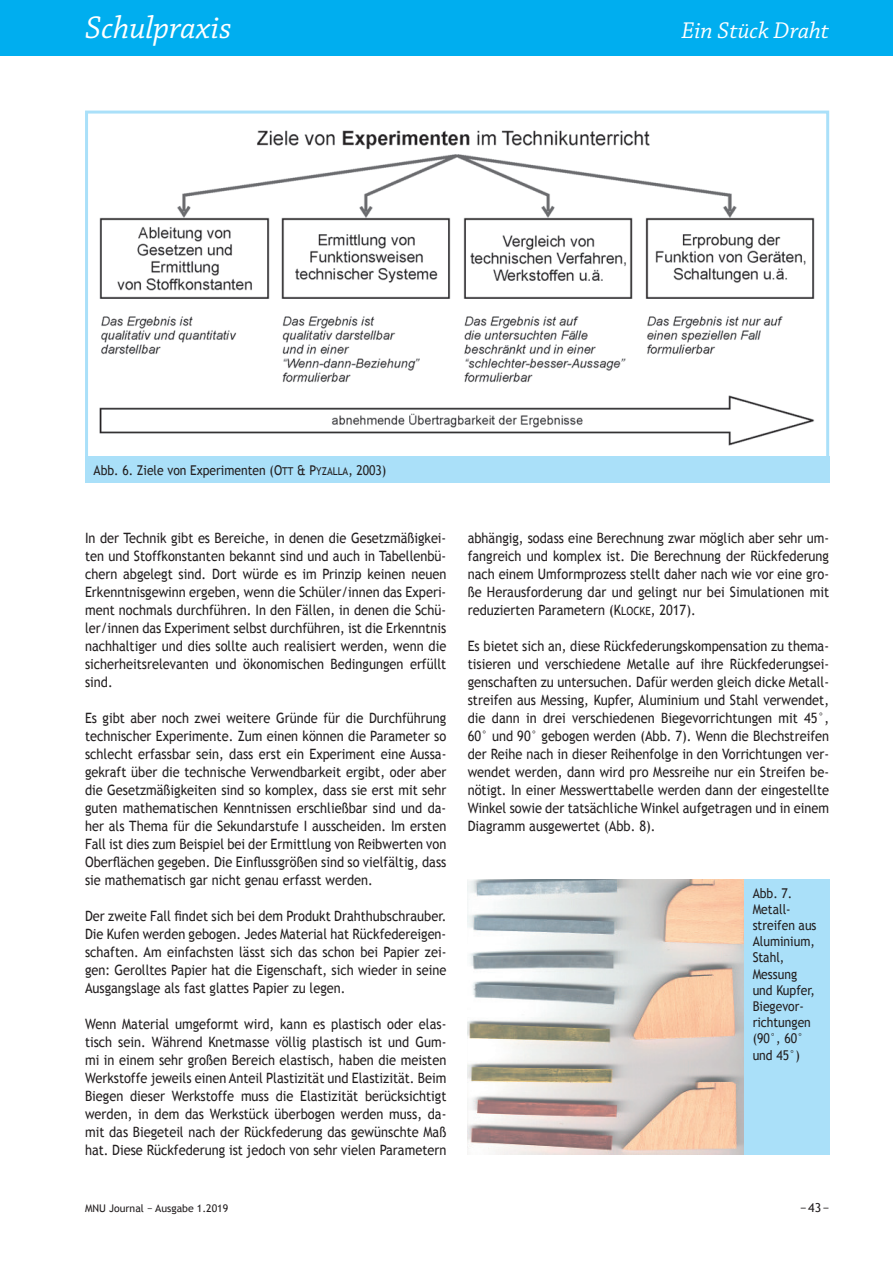
<style>
.page{position:relative;width:893px;height:1263px;background:#fff}
.page>*{position:absolute;margin:0;border:0;box-sizing:border-box;transform-origin:0 0}
.t1{font:italic 33px "Chaparral Pro";color:#fff}
.t2{font:italic 24px "Chaparral Pro";color:#fff}
.t3{font:14.25px/18px "Trebuchet MS";color:#231f20;text-align:justify;scale:.9 1}
.t4{font:13.5px/16.2px "Trebuchet MS";color:#231f20;scale:.9 1}
.t5{font:12.3px "Trebuchet MS";color:#231f20}
.t6{font:10.5px "Trebuchet MS";color:#231f20}
.s1{font-family:"Trebuchet MS SC800"}
.s2{font-family:"Trebuchet MS SC800";font-size:10.8px}
.s3{font-family:"Trebuchet MS SC800";font-size:11.4px}
</style>
<div class="page">
<div style="left:0;top:0;width:893px;height:55px;background:#00aeef"></div>
<img style="left:99px;top:130px;width:716px;height:316px">
<div style="left:85px;top:111px;width:744px;height:348px;border:3px solid #aae0f9"></div>
<div style="left:85px;top:456px;width:744px;height:27px;background:#aae0f9"></div>
<img style="left:468px;top:879px;width:276px;height:276px">
<div style="left:744px;top:879px;width:85px;height:276px;background:#aae0f9"></div>
<h1 class="t1" style="left:85px;top:10px;width:148px">Schulpraxis</h1>
<h2 class="t2" style="left:681px;top:18px;width:149px">Ein Stück Draht</h2>
<p class="t4" style="left:94px;top:462px;width:327px">Abb. 6. Ziele von Experimenten (<span class="s1">O</span><span class="s2">TT</span> <span class="s1">&amp; P</span><span class="s2">YZALLA</span>, 2003)</p>
<p class="t3" style="left:85px;top:529px;width:403px">In der Technik gibt es Bereiche, in denen die Gesetzmäßigkei&shy;ten und Stoffkonstanten bekannt sind und auch in Tabellenbü&shy;chern abgelegt sind. Dort würde es im Prinzip keinen neuen Erkenntnisgewinn ergeben, wenn die Schüler/innen das Experi&shy;ment nochmals durchführen. In den Fällen, in denen die Schü&shy;ler/innen das Experiment selbst durchführen, ist die Erkenntnis nachhaltiger und dies sollte auch realisiert werden, wenn die sicherheitsrelevanten und ökonomischen Bedingungen erfüllt sind.</p>
<p class="t3" style="left:85px;top:709px;width:403px">Es gibt aber noch zwei weitere Gründe für die Durchführung technischer Experimente. Zum einen können die Parameter so schlecht erfassbar sein, dass erst ein Experiment eine Aussa&shy;gekraft über die technische Verwendbarkeit ergibt, oder aber die Gesetzmäßigkeiten sind so komplex, dass sie erst mit sehr guten mathematischen Kenntnissen erschließbar sind und da&shy;her als Thema für die Sekundarstufe I ausscheiden. Im ersten Fall ist dies zum Beispiel bei der Ermittlung von Reibwerten von Oberflächen gegeben. Die Einflussgrößen sind so vielfältig, dass sie mathematisch gar nicht genau erfasst werden.</p>
<p class="t3" style="left:85px;top:907px;width:403px">Der zweite Fall findet sich bei dem Produkt Drahthubschrauber.<br>Die Kufen werden gebogen. Jedes Material hat Rückfedereigen&shy;schaften. Am einfachsten lässt sich das schon bei Papier zei&shy;gen: Gerolltes Papier hat die Eigenschaft, sich wieder in seine Ausgangslage als fast glattes Papier zu legen.</p>
<p class="t3" style="left:85px;top:1015px;width:403px">Wenn Material umgeformt wird, kann es plastisch oder elas&shy;tisch sein. Während Knetmasse völlig plastisch ist und Gum&shy;mi in einem sehr großen Bereich elastisch, haben die meisten Werkstoffe jeweils einen Anteil Plastizität und Elastizität. Beim Biegen dieser Werkstoffe muss die Elastizität berücksichtigt werden, in dem das Werkstück überbogen werden muss, da&shy;mit das Biegeteil nach der Rückfederung das gewünschte Maß hat. Diese Rückfederung ist jedoch von sehr vielen Parametern</p>
<p class="t3" style="left:468px;top:529px;width:403px">abhängig, sodass eine Berechnung zwar möglich aber sehr um&shy;fangreich und komplex ist. Die Berechnung der Rückfederung nach einem Umformprozess stellt daher nach wie vor eine gro&shy;ße Herausforderung dar und gelingt nur bei Simulationen mit reduzierten Parametern (<span class="s1">K</span><span class="s3">LOCKE</span>, 2017).</p>
<p class="t3" style="left:468px;top:637px;width:403px">Es bietet sich an, diese Rückfederungskompensation zu thema&shy;tisieren und verschiedene Metalle auf ihre Rückfederungsei&shy;genschaften zu untersuchen. Dafür werden gleich dicke Metall&shy;streifen aus Messing, Kupfer, Aluminium und Stahl verwendet, die dann in drei verschiedenen Biegevorrichtungen mit 45°, 60° und 90° gebogen werden (Abb. 7). Wenn die Blechstreifen der Reihe nach in dieser Reihenfolge in den Vorrichtungen ver&shy;wendet werden, dann wird pro Messreihe nur ein Streifen be&shy;nötigt. In einer Messwerttabelle werden dann der eingestellte Winkel sowie der tatsächliche Winkel aufgetragen und in einem Diagramm ausgewertet (Abb. 8).</p>
<p class="t4" style="left:753px;top:885px;width:72px">Abb. 7.<br>Metall&shy;streifen aus<br>Aluminium,<br>Stahl,<br>Messung und Kupfer,<br>Biege vor&shy;richtungen (90°, 60° und 45°)</p>
<p class="t6" style="left:85px;top:1202px;width:145px">MNU Journal − Ausgabe 1.2019</p>
<p class="t5" style="left:800px;top:1200px;width:31px">− 43 −</p>
</div>
